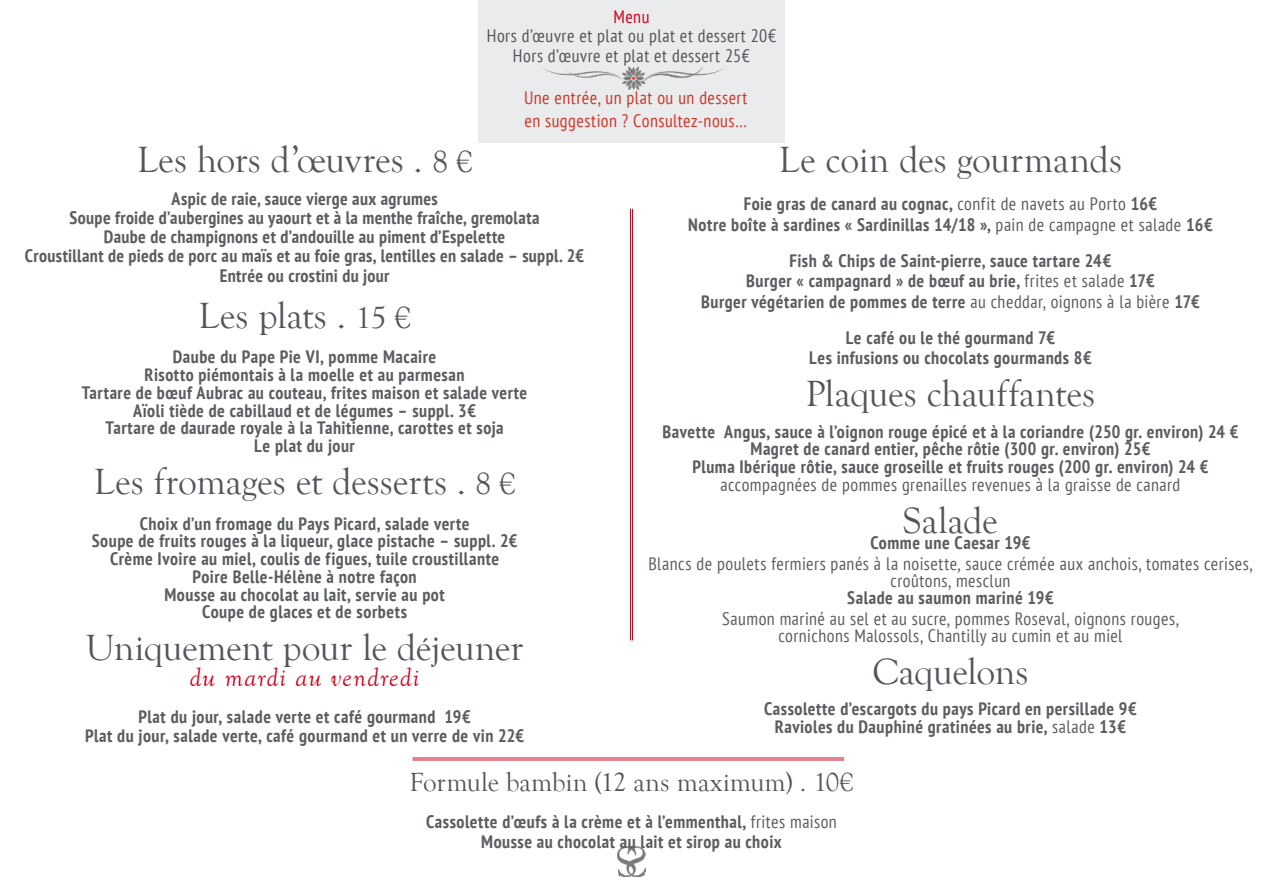
<style>
.page{position:relative;width:1263px;height:893px;background:#fff}
.page>*{position:absolute;margin:0;border:0;box-sizing:border-box;transform-origin:0 0}
.Style_du_contenu_par{font:37.5px "Goudy Old Style T";letter-spacing:-.005em;color:#52555b}
.Label_menu_gris{font:37.5px "Goudy Old Style T";letter-spacing:.005em;color:#52555b}
.t1{font:27px "Goudy Old Style T";color:#52555b}
.t2{font:italic 27px "Goudy Old Style T";letter-spacing:.04em;color:#cd071e}
.t3{font:condensed 22.5px "PT Sans";color:#52555b}
.Label_menu_gris-2{font:700 condensed 18px "PT Sans";letter-spacing:.03em;color:#5a5d61}
.Label_menu_gris-3{font:condensed 18px/16.5px "PT Sans";letter-spacing:.025em;color:#5a5d61;text-align:center}
.t4{font:condensed 18px/19.5px "PT Sans";letter-spacing:.03em;color:#52555b;text-align:center}
.Label_menu_gris-4{font:condensed 18px "PT Sans";letter-spacing:.025em;color:#d13629}
.t5{font:condensed 18px "PT Sans";color:#cd071e}
.s1{font-size:31.5px}
.s2{font-weight:400}
</style>
<div class="page">
<img style="left:617px;top:846px;width:29px;height:31px">
<div style="left:478px;top:0;width:306px;height:142px;background:#e9ebec"></div>
<img style="left:543px;top:66px;width:181px;height:24px">
<hr style="left:412px;top:757px;width:432px;height:1px;background:#cd071e">
<hr style="left:412px;top:759px;width:432px;height:1px;background:#cd071e">
<hr style="left:630px;top:209px;width:1px;height:431px;background:#cd071e">
<hr style="left:632px;top:209px;width:1px;height:431px;background:#cd071e">
<p class="t5" style="left:613px;top:5px;width:38px">Menu</p>
<p class="t4" style="left:487px;top:26px;width:291px">Hors d’œuvre et plat ou plat et dessert 20€<br>Hors d’œuvre et plat et dessert 25€</p>
<p class="t3" style="left:629px;top:64px;width:7px">`</p>
<p class="Label_menu_gris-4" style="left:524px;top:86px;width:225px">Une entrée, un plat ou un dessert</p>
<p class="Label_menu_gris-4" style="left:524px;top:110px;width:224px">en suggestion ? Consultez-nous…</p>
<p class="Style_du_contenu_par" style="left:137px;top:139px;width:337px">Les hors d’œuvres . <span class="s1">8 €</span></p>
<p class="Label_menu_gris-2" style="left:172px;top:186px;width:268px">Aspic de raie, sauce vierge aux agrumes</p>
<p class="Label_menu_gris-2" style="left:70px;top:205px;width:471px">Soupe froide d’aubergines au yaourt et à la menthe fraîche, gremolata</p>
<p class="Label_menu_gris-2" style="left:104px;top:225px;width:403px">Daube de champignons et d’andouille au piment d’Espelette</p>
<p class="Label_menu_gris-2" style="left:25px;top:244px;width:561px">Croustillant de pieds de porc au maïs et au foie gras, lentilles en salade – suppl. 2€</p>
<p class="Label_menu_gris-2" style="left:220px;top:263px;width:171px">Entrée ou crostini du jour</p>
<p class="Label_menu_gris" style="left:199px;top:295px;width:213px">Les plats . <span class="s1">15 €</span></p>
<p class="Label_menu_gris-2" style="left:173px;top:345px;width:265px">Daube du Pape Pie VI, pomme Macaire</p>
<p class="Label_menu_gris-2" style="left:145px;top:363px;width:321px">Risotto piémontais à la moelle et au parmesan</p>
<p class="Label_menu_gris-2" style="left:82px;top:380px;width:447px">Tartare de bœuf Aubrac au couteau, frites maison et salade verte</p>
<p class="Label_menu_gris-2" style="left:133px;top:398px;width:344px">Aïoli tiède de cabillaud et de légumes – suppl. 3€</p>
<p class="Label_menu_gris-2" style="left:106px;top:416px;width:399px">Tartare de daurade royale à la Tahitienne, carottes et soja</p>
<p class="Label_menu_gris-2" style="left:254px;top:434px;width:102px">Le plat du jour</p>
<p class="Style_du_contenu_par" style="left:94px;top:461px;width:423px">Les fromages et desserts . <span class="s1">8 €</span></p>
<p class="Label_menu_gris-2" style="left:140px;top:511px;width:331px">Choix d’un fromage du Pays Picard, salade verte</p>
<p class="Label_menu_gris-2" style="left:92px;top:529px;width:427px">Soupe de fruits rouges à la liqueur, glace pistache – suppl. 2€</p>
<p class="Label_menu_gris-2" style="left:110px;top:547px;width:391px">Crème Ivoire au miel, coulis de figues, tuile croustillante</p>
<p class="Label_menu_gris-2" style="left:192px;top:564px;width:226px">Poire Belle-Hélène à notre façon</p>
<p class="Label_menu_gris-2" style="left:164px;top:582px;width:282px">Mousse au chocolat au lait, servie au pot</p>
<p class="Label_menu_gris-2" style="left:202px;top:600px;width:206px">Coupe de glaces et de sorbets</p>
<p class="Style_du_contenu_par" style="left:86px;top:627px;width:439px">Uniquement pour le déjeuner</p>
<p class="t2" style="left:190px;top:662px;width:231px">du mardi au vendredi</p>
<p class="Label_menu_gris-2" style="left:138px;top:704px;width:334px">Plat du jour, salade verte et café gourmand 19€</p>
<p class="Label_menu_gris-2" style="left:85px;top:724px;width:441px">Plat du jour, salade verte, café gourmand et un verre de vin 22€</p>
<p class="t1" style="left:409px;top:768px;width:445px">Formule bambin (12 ans maximum) . 10€</p>
<p class="Label_menu_gris-2" style="left:426px;top:810px;width:412px">Cassolette d’œufs à la crème et à l’emmenthal, <span class="s2">frites maison</span></p>
<p class="Label_menu_gris-2" style="left:481px;top:829px;width:302px">Mousse au chocolat au lait et sirop au choix</p>
<p class="Style_du_contenu_par" style="left:779px;top:139px;width:345px">Le coin des gourmands</p>
<p class="Label_menu_gris-2" style="left:744px;top:192px;width:415px">Foie gras de canard au cognac, <span class="s2">confit de navets au Porto</span> 16€</p>
<p class="Label_menu_gris-2" style="left:688px;top:213px;width:526px">Notre boîte à sardines « Sardinillas 14/18 », <span class="s2">pain de campagne et salade</span> 16€</p>
<p class="Label_menu_gris-2" style="left:789px;top:248px;width:323px">Fish &amp; Chips de Saint-pierre, sauce tartare 24€</p>
<p class="Label_menu_gris-2" style="left:746px;top:269px;width:410px">Burger « campagnard » de bœuf au brie, <span class="s2">frites et salade</span> 17€</p>
<p class="Label_menu_gris-2" style="left:701px;top:290px;width:500px">Burger végétarien de pommes de terre <span class="s2">au cheddar, oignons à la bière</span> 17€</p>
<p class="Label_menu_gris-2" style="left:846px;top:325px;width:211px">Le café ou le thé gourmand 7€</p>
<p class="Label_menu_gris-2" style="left:809px;top:346px;width:284px">Les infusions ou chocolats gourmands 8€</p>
<p class="Style_du_contenu_par" style="left:806px;top:373px;width:291px">Plaques chauffantes</p>
<p class="Label_menu_gris-2" style="left:662px;top:419px;width:577px">Bavette Angus, sauce à l’oignon rouge épicé et à la coriandre (250 gr. environ) 24 €</p>
<p class="Label_menu_gris-2" style="left:750px;top:437px;width:401px">Magret de canard entier, pêche rôtie (300 gr. environ) 25€</p>
<p class="Label_menu_gris-2" style="left:692px;top:455px;width:518px">Pluma Ibérique rôtie, sauce groseille et fruits rouges (200 gr. environ) 24 €</p>
<p class="Label_menu_gris-3" style="left:720px;top:476px;width:461px">accompagnées de pommes grenailles revenues à la graisse de canard</p>
<p class="Label_menu_gris" style="left:903px;top:500px;width:97px">Salade</p>
<p class="Label_menu_gris-2" style="left:870px;top:531px;width:162px">Comme une Caesar 19€</p>
<p class="Label_menu_gris-3" style="left:648px;top:555px;width:606px">Blancs de poulets fermiers panés à la noisette, sauce crémée aux anchois, tomates cerises, croûtons, mesclun</p>
<p class="Label_menu_gris-2" style="left:847px;top:586px;width:208px">Salade au saumon mariné 19€</p>
<p class="Label_menu_gris-3" style="left:722px;top:610px;width:458px">Saumon mariné au sel et au sucre, pommes Roseval, oignons rouges, cornichons Malossols, Chantilly au cumin et au miel</p>
<p class="Style_du_contenu_par" style="left:872px;top:651px;width:158px">Caquelons</p>
<p class="Label_menu_gris-2" style="left:764px;top:696px;width:374px">Cassolette d’escargots du pays Picard en persillade 9€</p>
<p class="Label_menu_gris-2" style="left:775px;top:714px;width:353px">Ravioles du Dauphiné gratinées au brie, <span class="s2">salade</span> 13€</p>
</div>
